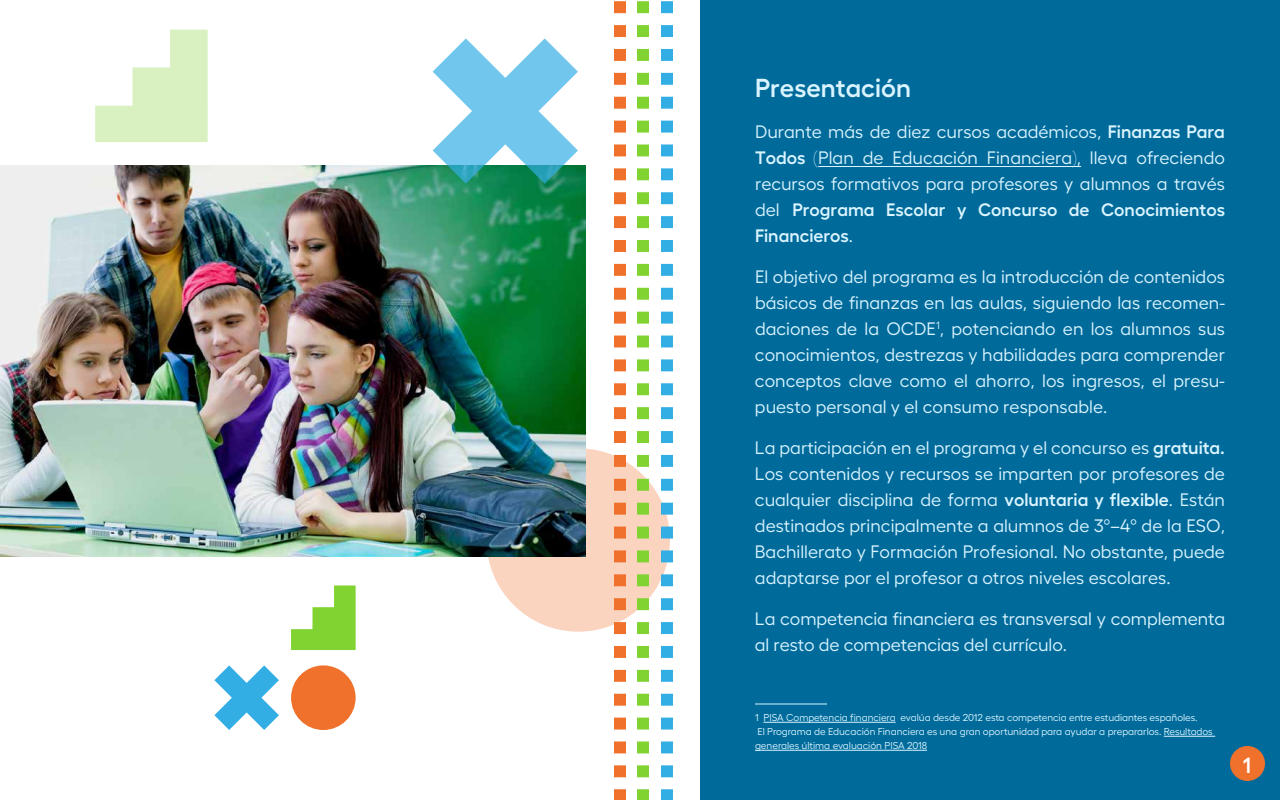
<style>
.page{position:relative;width:1280px;height:800px;background:#fff}
.page>*{position:absolute;margin:0;border:0;box-sizing:border-box;transform-origin:0 0}
.t1{font:600 26px "Hellix";color:#daf4ff}
.t2{font:600 22px "Hellix";color:#fff}
.t3{font:18px/26px "Hellix";color:#daf4ff;text-align:justify}
.t4{font:10px/14px "Hellix";color:#daf4ff}
.s1{font-weight:600}
.s2{color:#006b9b}
</style>
<div class="page">
<svg style="left:95px;top:30px;width:113px;height:112px"></svg>
<div style="left:487px;top:448px;width:183px;height:184px;background:#fad4bf;border-radius:50%"></div>
<div style="left:700px;top:0;width:580px;height:800px;background:#006b9b"></div>
<hr style="left:818px;top:166px;width:263px;height:1px;background:#daf4ff">
<hr style="left:755px;top:704px;width:72px;height:1px;background:#daf4ff">
<hr style="left:763px;top:722px;width:133px;height:1px;background:#daf4ff">
<hr style="left:1164px;top:736px;width:51px;height:1px;background:#daf4ff">
<hr style="left:755px;top:750px;width:172px;height:1px;background:#daf4ff">
<div style="left:1230px;top:746px;width:35px;height:35px;background:#ef712b;border-radius:50%"></div>
<img style="left:0;top:165px;width:586px;height:392px">
<svg style="left:214px;top:665px;width:65px;height:65px"></svg>
<svg style="left:291px;top:585px;width:65px;height:65px"></svg>
<div style="left:291px;top:665px;width:65px;height:65px;background:#ef712b;border-radius:50%"></div>
<svg style="left:637px;top:1px;width:12px;height:799px"></svg>
<svg style="left:614px;top:1px;width:12px;height:799px"></svg>
<svg style="left:661px;top:1px;width:12px;height:799px"></svg>
<svg style="left:433px;top:38px;width:145px;height:146px"></svg>
<h1 class="t1" style="left:755px;top:68px;width:158px">Presentación</h1>
<p class="t3" style="left:755px;top:117px;width:472px">Durante más de diez cursos académicos, <span class="s1">Finanzas Para Todos</span> (Plan de Educación Financiera), lleva ofreciendo recursos formativos para profesores y alumnos a través del <span class="s1">Programa Escolar y Concurso de Conocimientos Financieros</span>.</p>
<p class="t3" style="left:755px;top:262px;width:472px">El objetivo del programa es la introducción de contenidos básicos de finanzas en las aulas, siguiendo las recomen&shy;daciones de la OCDE<sup>1</sup>, potenciando en los alumnos sus conocimientos, destrezas y habilidades para comprender conceptos clave como el ahorro, los ingresos, el presu&shy;puesto personal y el consumo responsable.</p>
<p class="t3" style="left:755px;top:433px;width:472px">La participación en el programa y el concurso es <span class="s1">gratuita.<br></span>Los contenidos y recursos se imparten por profesores de cualquier disciplina de forma <span class="s1">voluntaria y flexible</span>. Están destinados principalmente a alumnos de 3º–4º de la ESO, Bachillerato y Formación Profesional. No obstante, puede adaptarse por el profesor a otros niveles escolares.</p>
<p class="t3" style="left:755px;top:604px;width:472px">La competencia financiera es transversal y complementa al resto de competencias del currículo.</p>
<p class="t4" style="left:755px;top:709px;width:459px">1 PISA Competencia financiera evalúa desde 2012 esta competencia entre estudiantes españoles.<br>El Programa de Educación Financiera es una gran oportunidad para ayudar a prepararlos. Resultados generales última evaluación PISA 2018<span class="s2">8</span></p>
<p class="t2" style="left:1243px;top:748px;width:10px">1</p>
</div>
